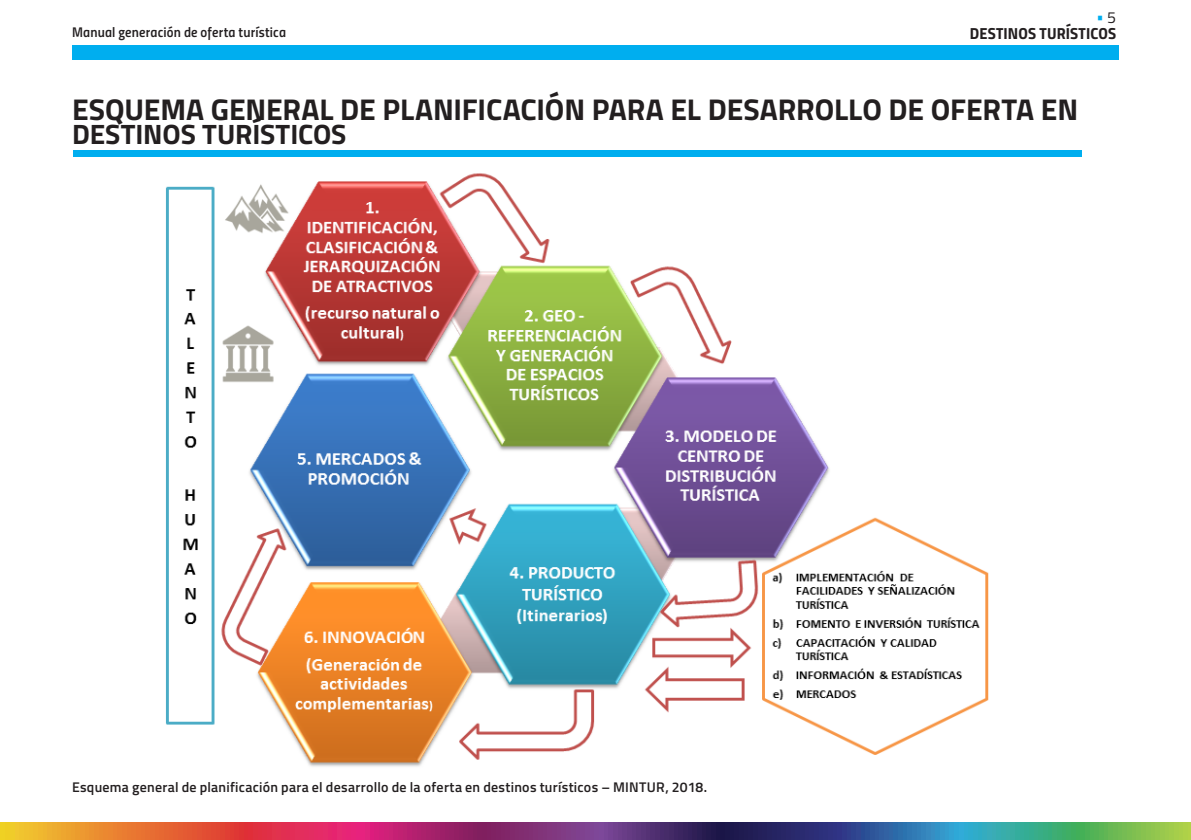
<style>
.page{position:relative;width:1191px;height:840px;background:#fff}
.page>*{position:absolute;margin:0;border:0;box-sizing:border-box;transform-origin:0 0}
.t1{font:700 30px "Titillium";letter-spacing:-.005em;color:#231f20}
.t2{font:700 28px "Titillium";color:#231f20}
.t3{font:16px "Titillium Bold Upright";letter-spacing:.01em;color:#231f20}
.t4{font:16px "Titillium Regular Upright";color:#00aeef}
.t5{font:600 14px "Titillium";letter-spacing:.02em;color:#231f20}
.t6{font:14px "Titillium Semibold Upright";letter-spacing:.015em;color:#231f20}
.s1{color:#231f20}
</style>
<div class="page">
<div style="left:72px;top:45px;width:1047px;height:14px;background:#00aeef"></div>
<div style="left:73px;top:150px;width:1008px;height:6px;background:#00aeef"></div>
<svg style="left:0;top:822px;width:1191px;height:17px;background:#865d67"></svg>
<img style="left:166px;top:173px;width:823px;height:594px">
<p class="t4" style="left:1096px;top:5px;width:21px">•<span class="s1">5</span></p>
<p class="t6" style="left:72px;top:21px;width:215px">Manual generación de oferta turística</p>
<p class="t3" style="left:969px;top:20px;width:148px">DESTINOS TURÍSTICOS</p>
<p class="t1" style="left:72px;top:87px;width:1007px">ESQUEMA GENERAL DE PLANIFICACIÓN PARA EL DESARROLLO DE OFERTA EN</p>
<p class="t2" style="left:72px;top:113px;width:276px">DESTINOS TURÍSTICOS</p>
<p class="t5" style="left:72px;top:776px;width:636px">Esquema general de planificación para el desarrollo de la oferta en destinos turísticos – MINTUR, 2018.</p>
</div>
